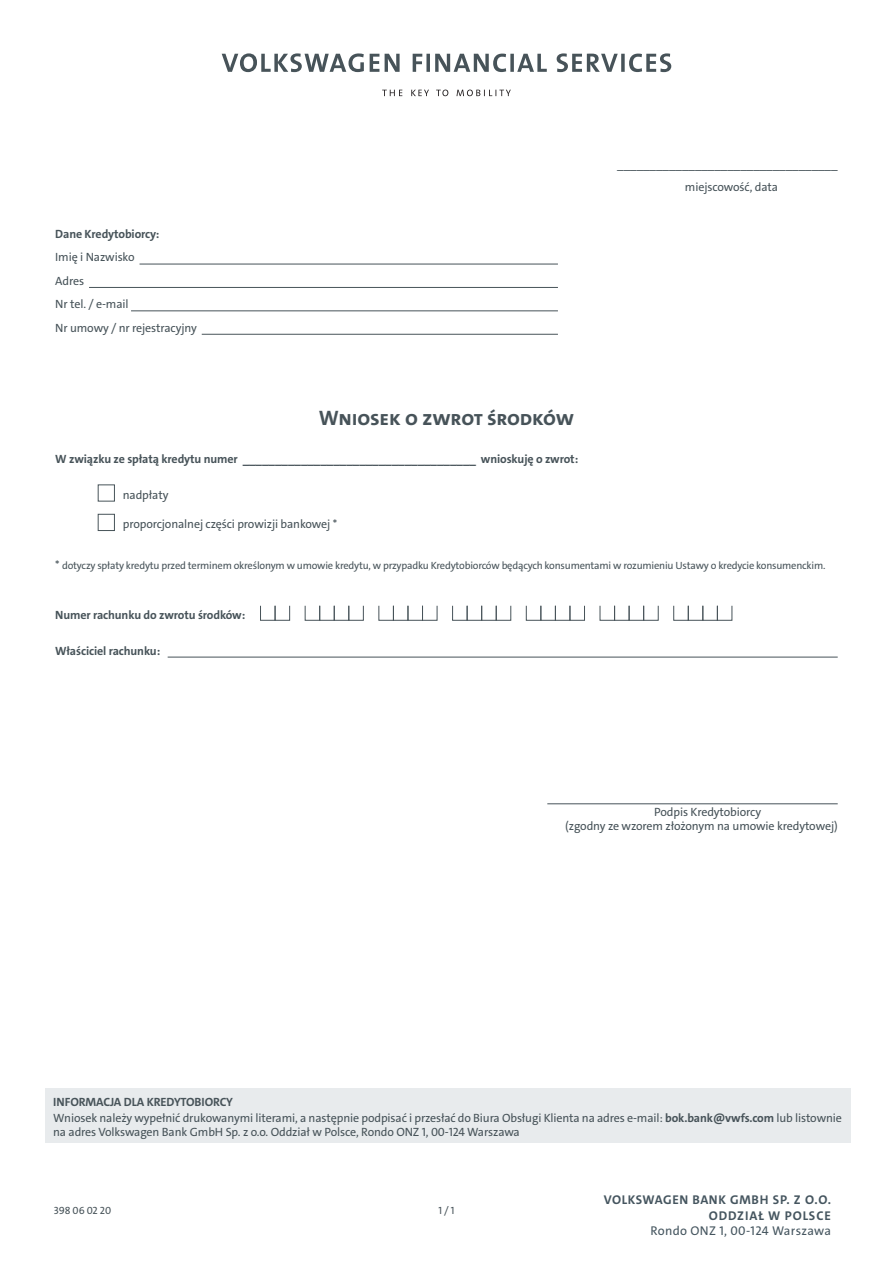
<style>
.page{position:relative;width:893px;height:1263px;background:#fff}
.page>*{position:absolute;margin:0;border:0;box-sizing:border-box;transform-origin:0 0}
.t1{font:700 21px "The Sans C4 s";letter-spacing:-.01em;color:#475359}
.t2{font:700 12.75px/15.3px "The Sans C4 s";letter-spacing:.05em;color:#45555f;text-align:right}
.t3{font:12.75px "The Sans C4 s";letter-spacing:.025em;color:#45555f}
.t4{font:12px/23.4px "The Sans C4 s";letter-spacing:-.01em;color:#475359}
.t5{font:700 12px "The Sans C4 s";letter-spacing:-.01em;color:#475359}
.t6{font:10.5px "The Sans C4 s";letter-spacing:-.02em;color:#475359}
.s1{font-size:12px}
.s2{font-weight:700}
</style>
<div class="page">
<div style="left:45px;top:1089px;width:805px;height:54px;background:#e8ebed"></div>
<hr style="left:140px;top:264px;width:418px;height:1px;background:#475359">
<hr style="left:89px;top:287px;width:469px;height:1px;background:#475359">
<hr style="left:131px;top:310px;width:427px;height:1px;background:#475359">
<hr style="left:202px;top:334px;width:356px;height:1px;background:#475359">
<svg style="left:97px;top:484px;width:18px;height:18px"></svg>
<svg style="left:97px;top:513px;width:18px;height:18px"></svg>
<hr style="left:168px;top:657px;width:670px;height:1px;background:#475359">
<svg style="left:260px;top:605px;width:30px;height:16px"></svg>
<svg style="left:304px;top:605px;width:60px;height:16px"></svg>
<svg style="left:378px;top:605px;width:60px;height:16px"></svg>
<svg style="left:452px;top:605px;width:59px;height:16px"></svg>
<svg style="left:526px;top:605px;width:59px;height:16px"></svg>
<svg style="left:599px;top:605px;width:60px;height:16px"></svg>
<svg style="left:673px;top:605px;width:60px;height:16px"></svg>
<hr style="left:547px;top:803px;width:291px;height:1px;background:#475359">
<svg style="left:222px;top:53px;width:449px;height:19px"></svg>
<svg style="left:382px;top:90px;width:129px;height:6px"></svg>
<p class="t5" style="left:55px;top:226px;width:106px">Dane Kredytobiorcy:</p>
<p class="t4" style="left:55px;top:246px;width:143px">Imię i Nazwisko<br>Adres<br>Nr tel. / e-mail<br>Nr umowy / nr rejestracyjny</p>
<p class="t4" style="left:685px;top:152px;width:154px;text-indent:-68px">__________________________________ miejscowość, data</p>
<h1 class="t1" style="left:319px;top:405px;width:257px">Wniosek o zwrot środków</h1>
<p class="t5" style="left:55px;top:451px;width:524px">W związku ze spłatą kredytu numer ____________________________________ wnioskuję o zwrot:</p>
<p class="t4" style="left:123px;top:483px;width:47px">nadpłaty</p>
<p class="t4" style="left:123px;top:512px;width:216px">proporcjonalnej części prowizji bankowej *</p>
<p class="t6" style="left:55px;top:558px;width:772px"><span class="s1">*</span> dotyczy spłaty kredytu przed terminem określonym w umowie kredytu, w przypadku Kredytobiorców będących konsumentami w rozumieniu Ustawy o kredycie konsumenckim.</p>
<p class="t5" style="left:55px;top:607px;width:192px">Numer rachunku do zwrotu środków:</p>
<p class="t5" style="left:55px;top:643px;width:106px">Właściciel rachunku:</p>
<p class="t4" style="left:565px;top:804px;width:274px;line-height:14.4px;text-indent:89px">Podpis Kredytobiorcy<br>(zgodny ze wzorem złożonym na umowie kredytowej)</p>
<p class="t4" style="left:53px;top:1094px;width:790px;line-height:15.9px"><span class="s2">INFORMACJA DLA KREDYTOBIORCY<br></span>Wniosek należy wypełnić drukowanymi literami, a następnie podpisać i przesłać do Biura Obsługi Klienta na adres e-mail: <span class="s2">bok.bank@vwfs.com</span> lub listownie</p>
<p class="t4" style="left:53px;top:1121px;width:468px">na adres Volkswagen Bank GmbH Sp. z o.o. Oddział w Polsce, Rondo ONZ 1, 00-124 Warszawa</p>
<p class="t6" style="left:54px;top:1204px;width:59px">398 06 02 20</p>
<p class="t6" style="left:438px;top:1204px;width:18px">1 / 1</p>
<p class="t2" style="left:604px;top:1192px;width:229px">VOLKSWAGEN BANK GMBH SP. Z O.O.<br>ODDZIAŁ W POLSCE</p>
<p class="t3" style="left:650px;top:1222px;width:182px">Rondo ONZ 1, 00-124 Warszawa</p>
</div>
